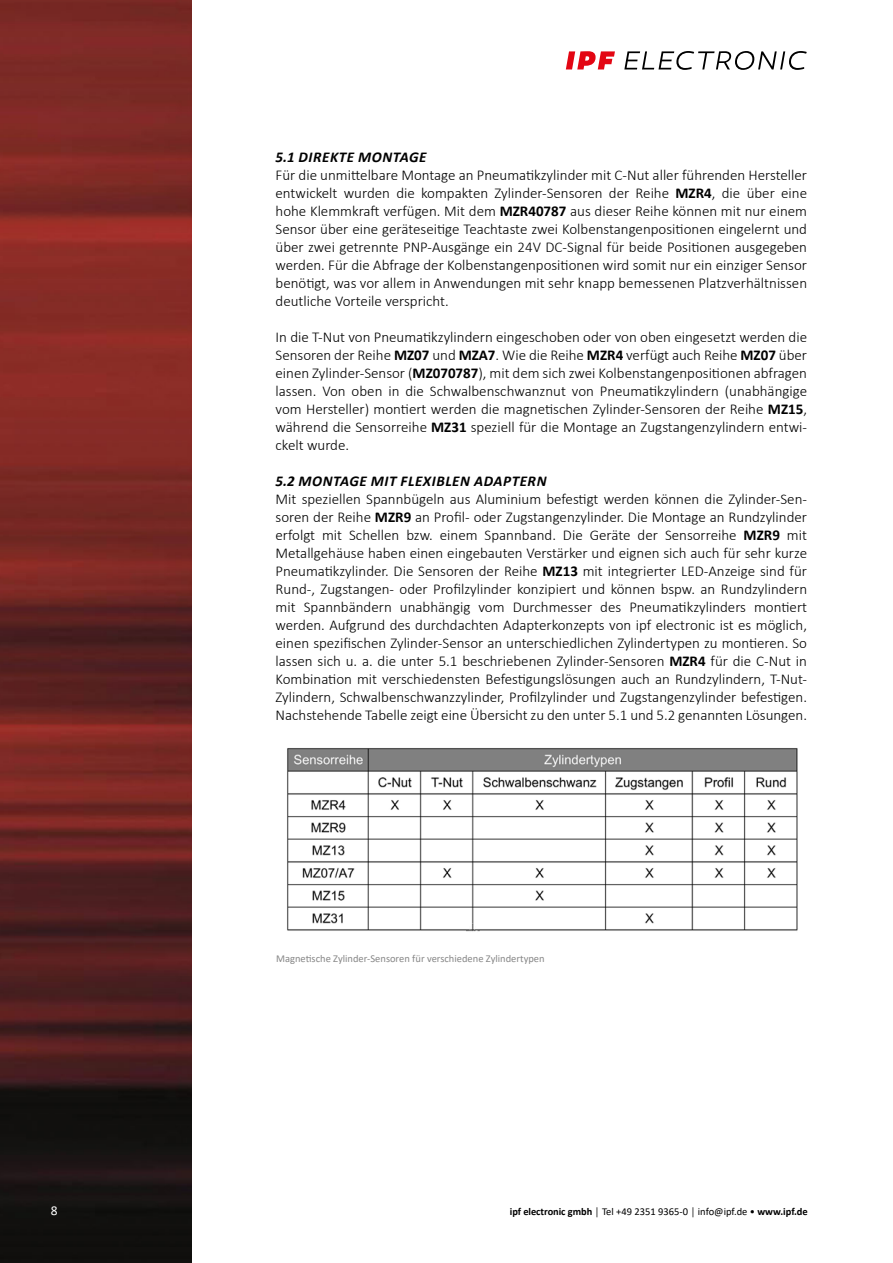
<style>
.page{position:relative;width:893px;height:1263px;background:#fff}
.page>*{position:absolute;margin:0;border:0;box-sizing:border-box;transform-origin:0 0}
.t1{font:300 15px/18px "Calibri";color:#000;text-align:justify}
.t2{font:italic 700 15px "Calibri";letter-spacing:.04em;color:#000}
.t3{font:13.5px "Calibri";color:#fff}
.t4{font:10.5px "Calibri";color:#000}
.t5{font:10.5px "Calibri";color:#878787}
.s1{font-weight:700}
</style>
<div class="page">
<img style="left:0;top:0;width:191px;height:1263px">
<svg style="left:624px;top:51px;width:183px;height:19px"></svg>
<svg style="left:566px;top:51px;width:49px;height:18px"></svg>
<img style="left:287px;top:748px;width:511px;height:184px">
<p class="t2" style="left:276px;top:146px;width:153px">5.1 DIREKTE MONTAGE</p>
<p class="t1" style="left:276px;top:166px;width:533px">Für die unmittelbare Montage an Pneumatikzylinder mit C-Nut aller führenden Hersteller entwickelt wurden die kompakten Zylinder-Sensoren der Reihe <span class="s1">MZR4</span>, die über eine hohe Klemmkraft verfügen. Mit dem <span class="s1">MZR40787</span> aus dieser Reihe können mit nur einem Sensor über eine geräteseitige Teachtaste zwei Kolbenstangenpositionen eingelernt und über zwei getrennte PNP-Ausgänge ein 24V DC-Signal für beide Positionen ausgegeben werden. Für die Abfrage der Kolbenstangenpositionen wird somit nur ein einziger Sensor benötigt, was vor allem in Anwendungen mit sehr knapp bemessenen Platzverhältnissen deutliche Vorteile verspricht.</p>
<p class="t1" style="left:276px;top:328px;width:533px">In die T-Nut von Pneumatikzylindern eingeschoben oder von oben eingesetzt werden die Sensoren der Reihe <span class="s1">MZ07</span> und <span class="s1">MZA7</span>. Wie die Reihe <span class="s1">MZR4</span> verfügt auch Reihe <span class="s1">MZ07</span> über einen Zylinder-Sensor (<span class="s1">MZ070787</span>), mit dem sich zwei Kolbenstangenpositionen abfragen lassen. Von oben in die Schwalbenschwanznut von Pneumatikzylindern (unabhängige vom Hersteller) montiert werden die magnetischen Zylinder-Sensoren der Reihe <span class="s1">MZ15</span>, während die Sensorreihe <span class="s1">MZ31</span> speziell für die Montage an Zugstangenzylindern entwi&shy;ckelt wurde.</p>
<p class="t2" style="left:276px;top:470px;width:272px">5.2 MONTAGE MIT FLEXIBLEN ADAPTERN</p>
<p class="t1" style="left:276px;top:490px;width:533px">Mit speziellen Spannbügeln aus Aluminium befestigt werden können die Zylinder-Sen&shy;soren der Reihe <span class="s1">MZR9</span> an Profil- oder Zugstangenzylinder. Die Montage an Rundzylinder erfolgt mit Schellen bzw. einem Spannband. Die Geräte der Sensorreihe <span class="s1">MZR9</span> mit Metallgehäuse haben einen eingebauten Verstärker und eignen sich auch für sehr kurze Pneumatikzylinder. Die Sensoren der Reihe <span class="s1">MZ13</span> mit integrierter LED-Anzeige sind für Rund-, Zugstangen- oder Profilzylinder konzipiert und können bspw. an Rundzylindern mit Spannbändern unabhängig vom Durchmesser des Pneumatikzylinders montiert werden. Aufgrund des durchdachten Adapterkonzepts von ipf electronic ist es möglich, einen spezifischen Zylinder-Sensor an unterschiedlichen Zylindertypen zu montieren. So lassen sich u. a. die unter 5.1 beschriebenen Zylinder-Sensoren <span class="s1">MZR4</span> für die C-Nut in Kombination mit verschiedensten Befestigungslösungen auch an Rundzylindern, T-Nut-Zylindern, Schwalbenschwanzzylinder, Profilzylinder und Zugstangenzylinder befestigen.<br>Nachstehende Tabelle zeigt eine Übersicht zu den unter 5.1 und 5.2 genannten Lösungen.</p>
<p class="t5" style="left:276px;top:951px;width:270px">Magnetische Zylinder-Sensoren für verschiedene Zylindertypen</p>
<p class="t3" style="left:51px;top:1201px;width:8px">8</p>
<p class="t4" style="left:510px;top:1204px;width:299px"><span class="s1">ipf electronic gmbh</span> │ Tel +49 2351 9365-0 │ info@ipf.de • <span class="s1">www.ipf.de</span></p>
</div>
